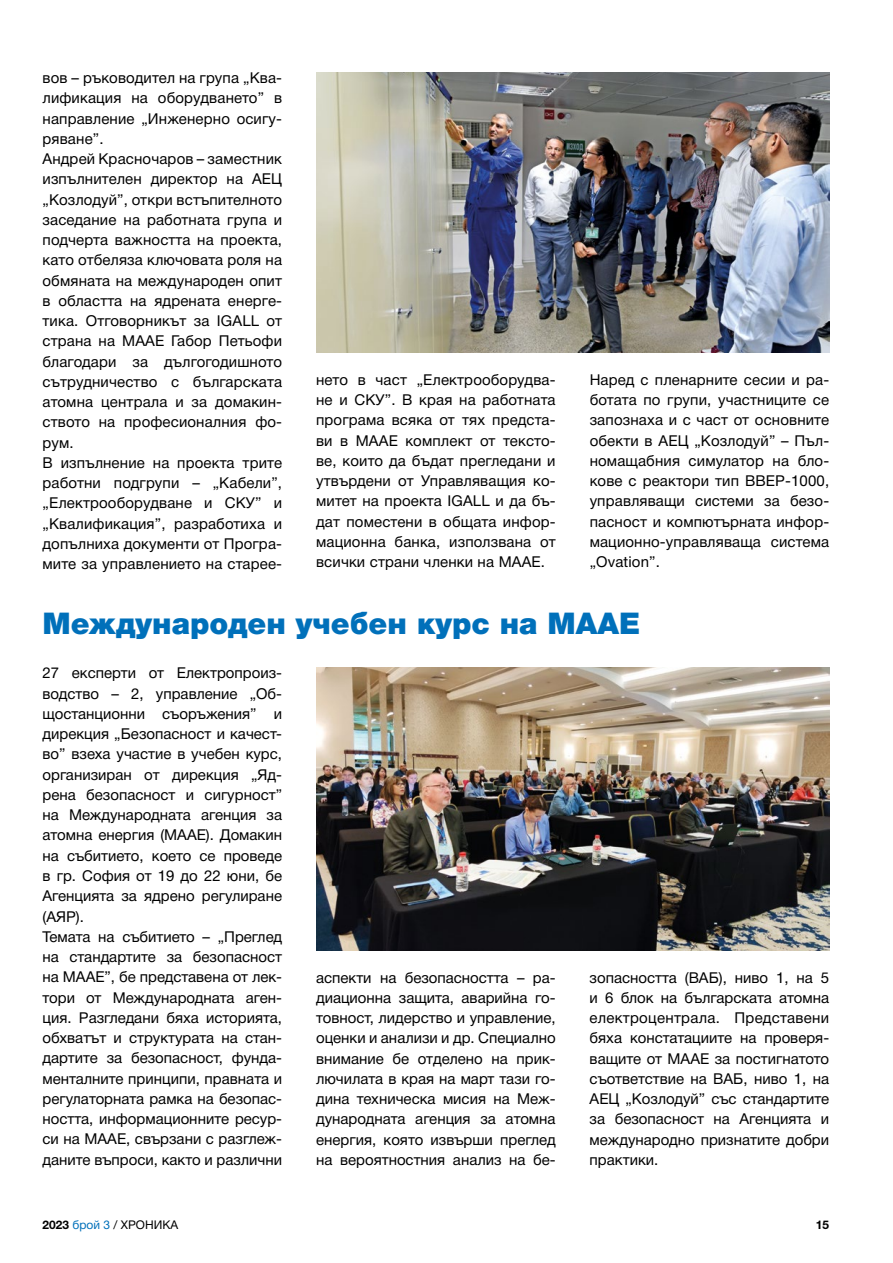
<style>
.page{position:relative;width:893px;height:1263px;background:#fff}
.page>*{position:absolute;margin:0;border:0;box-sizing:border-box;transform-origin:0 0}
.t1{font:900 30px "Helvetica Neue Cyr";color:#0070ba}
.t2{font:15px/20.2px "Helvetica Neue Cyr";color:#000;text-align:justify}
.t3{font:12px "Helvetica Neue Cyr";color:#000}
.t4{font:700 12px "Helvetica Neue Cyr";color:#000}
.s1{font-weight:700}
.s2{color:#0070ba}
</style>
<div class="page">
<img style="left:316px;top:668px;width:513px;height:282px">
<img style="left:316px;top:72px;width:513px;height:281px">
<p class="t2" style="left:43px;top:68px;width:241px;text-align:left">вов – ръководител на група „Ква&shy;лификация на оборудването” в направление „Инженерно осигу&shy;ряване”.<br>Андрей Красночаров – заместник изпълнителен директор на АЕЦ „Козлодуй”, откри встъпителното заседание на работната група и подчерта важността на проекта, като отбеляза ключовата роля на обмяната на международен опит в областта на ядрената енерге&shy;тика. Отговорникът за IGALL от страна на МААЕ Габор Петьофи благодари за дългогодишното сътрудничество с българската атомна централа и за домакин&shy;ството на професионалния фо&shy;рум.<br>В изпълнение на проекта трите работни подгрупи – „Кабели”, „Електрооборудване и СКУ” и „Квалификация”, разработиха и допълниха документи от Програ&shy;мите за управлението на старее-</p>
<p class="t2" style="left:316px;top:370px;width:241px">нето в част „Електрооборудва&shy;не и СКУ”. В края на работната програма всяка от тях предста&shy;ви в МААЕ комплект от тексто&shy;ве, които да бъдат прегледани и утвърдени от Управляващия ко&shy;митет на проекта IGALL и да бъ&shy;дат поместени в общата инфор&shy;мационна банка, използвана от всички страни членки на МААЕ.</p>
<p class="t2" style="left:590px;top:370px;width:241px">Наред с пленарните сесии и ра&shy;ботата по групи, участниците се запознаха и с част от основните обекти в АЕЦ „Козлодуй” – Пъл&shy;номащабния симулатор на бло&shy;кове с реактори тип ВВЕР-1000, управляващи системи за безо&shy;пасност и компютърната инфор&shy;мационно-управляваща система „Ovation”.</p>
<h1 class="t1" style="left:43px;top:606px;width:599px">Международен учебен курс на МААЕ</h1>
<p class="t2" style="left:43px;top:663px;width:241px;text-align:left">27 експерти от Електропроиз&shy;водство – 2, управление „Об&shy;щостанционни съоръжения” и дирекция „Безопасност и качест&shy;во” взеха участие в учебен курс, организиран от дирекция „Яд&shy;рена безопасност и сигурност” на Международната агенция за атомна енергия (МААЕ). Домакин на събитието, което се проведе в гр. София от 19 до 22 юни, бе<br>Агенцията за ядрено регулиране (АЯР).<br>Темата на събитието – „Преглед на стандартите за безопасност на МААЕ”, бе представена от лек&shy;тори от Международната аген&shy;ция. Разгледани бяха историята, обхватът и структурата на стан&shy;дартите за безопасност, фунда&shy;менталните принципи, правната и регулаторната рамка на безопас&shy;ността, информационните ресур&shy;си на МААЕ, свързани с разглеж&shy;даните въпроси, както и различни</p>
<p class="t2" style="left:316px;top:967px;width:241px">аспекти на безопасността – ра&shy;диационна защита, аварийна го&shy;товност, лидерство и управление, оценки и анализи и др. Специално внимание бе отделено на прик&shy;лючилата в края на март тази го&shy;дина техническа мисия на Меж&shy;дународната агенция за атомна енергия, която извърши преглед на вероятностния анализ на бе-</p>
<p class="t2" style="left:590px;top:967px;width:241px">зопасността (ВАБ), ниво 1, на 5 и 6 блок на българската атомна електроцентрала. Представени бяха констатациите на проверя&shy;ващите от МААЕ за постигнатото съответствие на ВАБ, ниво 1, на АЕЦ „Козлодуй” със стандартите за безопасност на Агенцията и международно признатите добри практики.</p>
<p class="t3" style="left:43px;top:1218px;width:137px"><span class="s1">2023</span> <span class="s2">брой 3</span> / ХРОНИКА</p>
<p class="t4" style="left:816px;top:1218px;width:15px">15</p>
</div>
